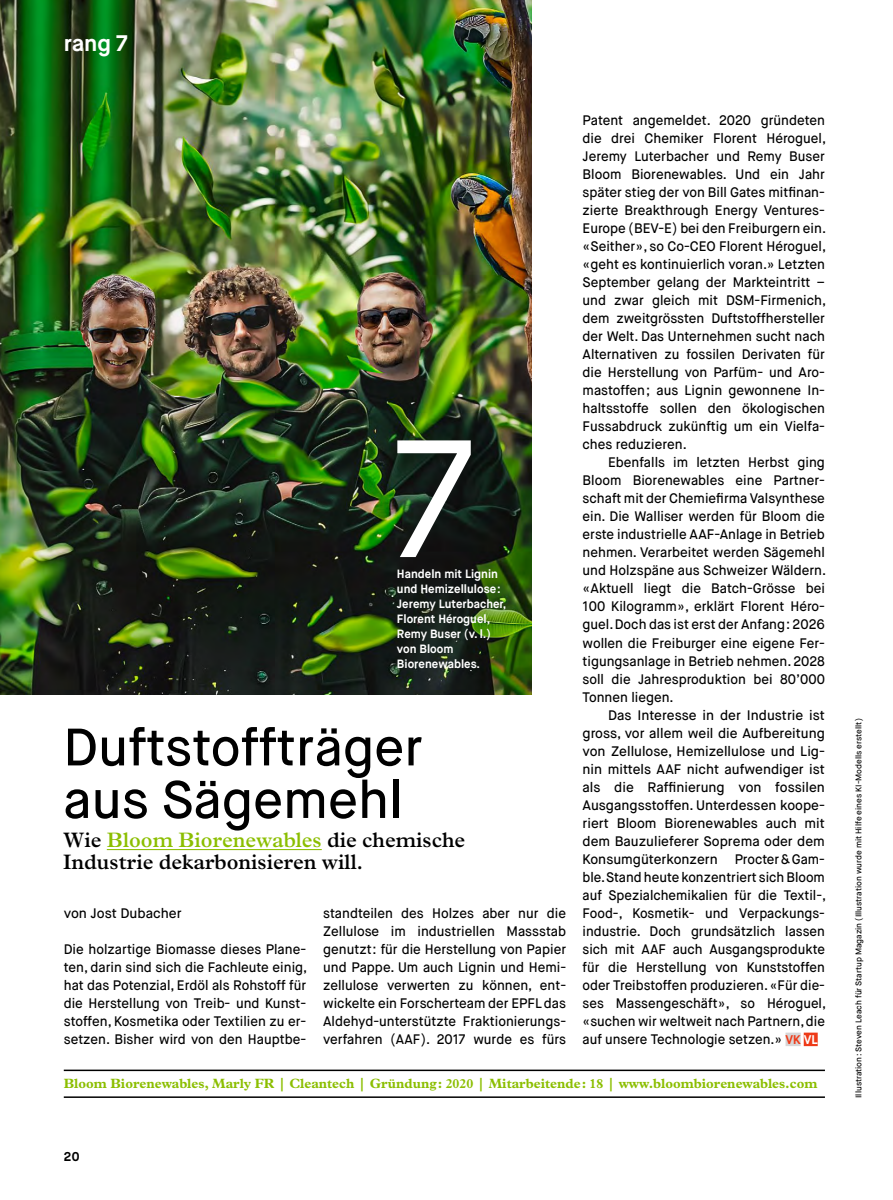
<style>
.page{position:relative;width:893px;height:1200px;background:#fff}
.page>*{position:absolute;margin:0;border:0;box-sizing:border-box;transform-origin:0 0}
.SU_Top100_Rang{font:166.5px "Maison Neue";color:#fff}
.SU_Titel_2023_klein{font:500 52.5px/52.5px "Maison Neue";color:#000}
.t1{font:700 22.5px "Maison Neue";color:#fff}
.SU_2023_Lead_klein{font:600 21px/21px "Plantin Std";color:#000}
._500_GS_mit_Einzug_x{font:500 13.8px/18px "Maison Neue";color:#000;text-align:justify}
._500_GS_mit_Einzug_x-2{font:700 13.5px "Plantin Std";color:#8bbe01}
.t2{font:700 12.75px "Maison Neue";color:#000}
.SU_Bildlegende{font:700 12px/15px "Maison Neue";color:#fff}
._500_GS_mit_Einzug_x-3{font:500 8.25px "Maison Neue";color:#000}
.s1{color:#8bbe01}
.s2{font-weight:700;font-size:12.6px;color:#ee3a18}
.s3{font-weight:700;font-size:12.6px;color:#fff}
</style>
<div class="page">
<hr style="left:107px;top:848px;width:215px;height:1px;background:#8bbe01">
<div style="left:785px;top:1032px;width:16px;height:13px;background:#d7d6d7"></div>
<div style="left:804px;top:1032px;width:14px;height:13px;background:#ee3a18"></div>
<img style="left:0;top:0;width:531px;height:694px">
<hr style="left:64px;top:1069px;width:761px;height:1px;background:#000">
<hr style="left:64px;top:1096px;width:761px;height:1px;background:#000">
<p class="t1" style="left:64px;top:29px;width:65px">rang 7</p>
<p class="SU_Top100_Rang" style="left:394px;top:394px;width:84px">7</p>
<p class="SU_Bildlegende" style="left:397px;top:566px;width:111px">Handeln mit Lignin und Hemizellulose:<br>Jeremy Luterbacher,<br>Florent Héroguel,<br>Remy Buser (v. l.) von Bloom<br>Biorenewables.</p>
<p class="SU_Titel_2023_klein" style="left:63px;top:721px;width:361px">Duftstoffträger aus Sägemehl</p>
<p class="SU_2023_Lead_klein" style="left:63px;top:829px;width:404px">Wie <span class="s1">Bloom Biorenewables</span> die chemische<br>Industrie dekarbonisieren will.</p>
<p class="_500_GS_mit_Einzug_x" style="left:64px;top:903px;width:119px">von Jost Dubacher</p>
<p class="_500_GS_mit_Einzug_x" style="left:64px;top:939px;width:245px">Die holzartige Biomasse dieses Plane&shy;ten, darin sind sich die Fachleute einig, hat das Potenzial, Erdöl als Rohstoff für die Herstellung von Treib- und Kunst&shy;stoffen, Kosmetika oder Textilien zu er&shy;setzen. Bisher wird von den Hauptbe-</p>
<p class="_500_GS_mit_Einzug_x" style="left:323px;top:903px;width:244px">standteilen des Holzes aber nur die Zellulose im industriellen Massstab genutzt: für die Herstellung von Papier und Pappe. Um auch Lignin und Hemi&shy;zellulose verwerten zu können, ent&shy;wickelte ein Forscherteam der EPFL das Aldehyd-unterstützte Fraktionierungs&shy;verfahren (AAF). 2017 wurde es fürs</p>
<p class="_500_GS_mit_Einzug_x" style="left:583px;top:111px;width:245px">Patent angemeldet. 2020 gründeten die drei Chemiker Florent Héroguel, Jeremy Luterbacher und Remy Buser Bloom Biorenewables. Und ein Jahr später stieg der von Bill Gates mitfinan&shy;zierte Breakthrough Energy Ventures-Europe (BEV-E) bei den Freiburgern ein. «Seither», so Co-CEO Florent Héroguel, «geht es kontinuierlich voran.» Letzten September gelang der Markteintritt – und zwar gleich mit DSM-Firmenich, dem zweitgrössten Duftstoffhersteller der Welt. Das Unternehmen sucht nach Alternativen zu fossilen Derivaten für die Herstellung von Parfüm- und Aro&shy;mastoffen; aus Lignin gewonnene In&shy;haltsstoffe sollen den ökologischen Fussabdruck zukünftig um ein Vielfa&shy;ches reduzieren.</p>
<p class="_500_GS_mit_Einzug_x" style="left:583px;top:453px;width:245px;text-align:left;text-indent:26px">Ebenfalls im letzten Herbst ging Bloom Biorenewables eine Partner&shy;schaft mit der Chemiefirma Valsynthese ein. Die Walliser werden für Bloom die erste industrielle AAF-Anlage in Betrieb nehmen. Verarbeitet werden Sägemehl und Holzspäne aus Schweizer Wäldern. «Aktuell liegt die Batch-Grösse bei 100 Kilogramm», erklärt Florent Héro&shy;guel. Doch das ist erst der Anfang: 2026 wollen die Freiburger eine eigene Fer&shy;tigungsanlage in Betrieb nehmen. 2028 soll die Jahresproduktion bei 80’000<br>Tonnen liegen.</p>
<p class="_500_GS_mit_Einzug_x" style="left:583px;top:705px;width:245px;text-align:left;text-indent:26px">Das Interesse in der Industrie ist gross, vor allem weil die Aufbereitung von Zellulose, Hemizellulose und Lig&shy;nin mittels AAF nicht aufwendiger ist als die Raffinierung von fossilen Ausgangsstoffen. Unterdessen koope&shy;riert Bloom Biorenewables auch mit dem Bauzulieferer Soprema oder dem Konsumgüterkonzern Procter&amp;Gam&shy;ble. Stand heute konzentriert sich Bloom auf Spezialchemikalien für die Textil-, Food-, Kosmetik- und Verpackungs&shy;industrie. Doch grundsätzlich lassen sich mit AAF auch Ausgangsprodukte für die Herstellung von Kunststoffen oder Treibstoffen produzieren. «Für die&shy;ses Massengeschäft», so Héroguel, «suchen wir weltweit nach Partnern, die auf unsere Technologie setzen.» <span class="s2">VK</span> <span class="s3">VL</span></p>
<p class="_500_GS_mit_Einzug_x-2" style="left:64px;top:1075px;width:755px">Bloom Biorenewables, Marly FR | Cleantech | Gründung: 2020 | Mitarbeitende: 18 | www.bloombiorenewables.com</p>
<p class="t2" style="left:64px;top:1148px;width:17px">20</p>
<p class="_500_GS_mit_Einzug_x-3" style="left:853px;top:1097px;width:381px;rotate:-90deg">Illustration: Steven Leach für Startup Magazin (Illustration wurde mit Hilfe eines KI-Modells erstellt)</p>
</div>
